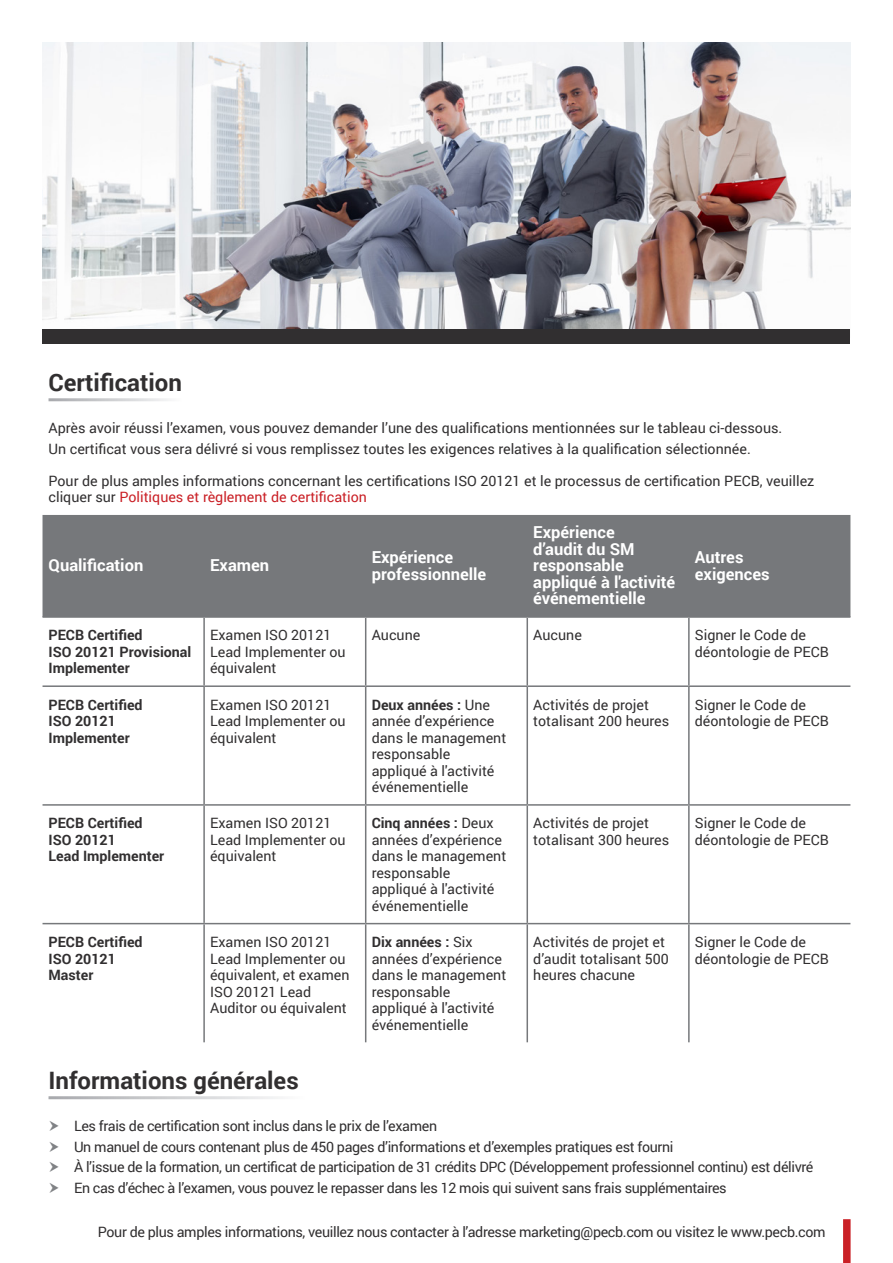
<style>
.page{position:relative;width:893px;height:1263px;background:#fff}
.page>*{position:absolute;margin:0;border:0;box-sizing:border-box;transform-origin:0 0}
.t1{font:700 24px "Roboto";color:#312f30}
.t2{font:700 16.5px/16.5px "Roboto";color:#fff}
.Bullet_Points{font:14.25px/16.5px "Roboto";color:#312f30}
.Bullet_Points-2{font:14.25px "Roboto";letter-spacing:-.025em;color:#312f30}
.t3{font:700 14.25px/16.5px "Roboto";color:#312f30}
.s1{color:#ca2026}
.s2{font-weight:700}
</style>
<div class="page">
<img style="left:43px;top:43px;width:807px;height:286px">
<div style="left:843px;top:1219px;width:8px;height:44px;background:#ca2026"></div>
<div style="left:43px;top:329px;width:807px;height:15px;background:#312f30"></div>
<div style="left:43px;top:515px;width:807px;height:101px;background:#76787b"></div>
<hr style="left:43px;top:923px;width:161px;height:1px;background:#76787b">
<hr style="left:204px;top:923px;width:162px;height:1px;background:#76787b">
<hr style="left:366px;top:923px;width:161px;height:1px;background:#76787b">
<hr style="left:527px;top:923px;width:162px;height:1px;background:#76787b">
<hr style="left:689px;top:923px;width:161px;height:1px;background:#76787b">
<hr style="left:203px;top:618px;width:2px;height:67px;background:#76787b">
<hr style="left:365px;top:618px;width:1px;height:67px;background:#76787b">
<hr style="left:526px;top:618px;width:2px;height:67px;background:#76787b">
<hr style="left:688px;top:618px;width:2px;height:67px;background:#76787b">
<hr style="left:43px;top:685px;width:161px;height:2px;background:#76787b">
<hr style="left:204px;top:685px;width:162px;height:2px;background:#76787b">
<hr style="left:203px;top:687px;width:2px;height:117px;background:#76787b">
<hr style="left:366px;top:685px;width:161px;height:2px;background:#76787b">
<hr style="left:365px;top:687px;width:1px;height:117px;background:#76787b">
<hr style="left:527px;top:685px;width:162px;height:2px;background:#76787b">
<hr style="left:526px;top:687px;width:2px;height:117px;background:#76787b">
<hr style="left:689px;top:685px;width:161px;height:2px;background:#76787b">
<hr style="left:688px;top:687px;width:2px;height:117px;background:#76787b">
<hr style="left:43px;top:804px;width:161px;height:2px;background:#76787b">
<hr style="left:204px;top:804px;width:162px;height:2px;background:#76787b">
<hr style="left:203px;top:806px;width:2px;height:117px;background:#76787b">
<hr style="left:366px;top:804px;width:161px;height:2px;background:#76787b">
<hr style="left:365px;top:806px;width:1px;height:117px;background:#76787b">
<hr style="left:527px;top:804px;width:162px;height:2px;background:#76787b">
<hr style="left:526px;top:806px;width:2px;height:117px;background:#76787b">
<hr style="left:689px;top:804px;width:161px;height:2px;background:#76787b">
<hr style="left:688px;top:806px;width:2px;height:117px;background:#76787b">
<hr style="left:203px;top:924px;width:2px;height:118px;background:#76787b">
<hr style="left:365px;top:924px;width:1px;height:118px;background:#76787b">
<hr style="left:526px;top:924px;width:2px;height:118px;background:#76787b">
<hr style="left:688px;top:924px;width:2px;height:118px;background:#76787b">
<hr style="left:43px;top:616px;width:161px;height:2px;background:#76787b">
<hr style="left:204px;top:616px;width:162px;height:2px;background:#76787b">
<hr style="left:366px;top:616px;width:161px;height:2px;background:#76787b">
<hr style="left:527px;top:616px;width:162px;height:2px;background:#76787b">
<hr style="left:689px;top:616px;width:161px;height:2px;background:#76787b">
<p class="t1" style="left:49px;top:365px;width:135px">Certification</p>
<p class="Bullet_Points" style="left:49px;top:419px;width:735px">Après avoir réussi l’examen, vous pouvez demander l’une des qualifications mentionnées sur le tableau ci-dessous.</p>
<p class="Bullet_Points" style="left:49px;top:440px;width:704px">Un certificat vous sera délivré si vous remplissez toutes les exigences relatives à la qualification sélectionnée.</p>
<p class="Bullet_Points" style="left:49px;top:472px;width:767px">Pour de plus amples informations concernant les certifications ISO 20121 et le processus de certification PECB, veuillez cliquer sur <span class="s1">Politiques et règlement de certification</span></p>
<p class="t2" style="left:49px;top:556px;width:96px">Qualification</p>
<p class="t2" style="left:210px;top:556px;width:61px">Examen</p>
<p class="t2" style="left:372px;top:548px;width:83px">Expérience</p>
<p class="t2" style="left:372px;top:565px;width:116px">professionnelle</p>
<p class="t2" style="left:533px;top:523px;width:83px">Expérience</p>
<p class="t2" style="left:533px;top:540px;width:144px">d’audit du SM responsable appliqué à l'activité événementielle</p>
<p class="t2" style="left:695px;top:548px;width:50px">Autres</p>
<p class="t2" style="left:695px;top:565px;width:76px">exigences</p>
<p class="t3" style="left:49px;top:626px;width:96px">PECB Certified</p>
<p class="t3" style="left:49px;top:643px;width:144px">ISO 20121 Provisional<br>Implementer</p>
<p class="Bullet_Points" style="left:210px;top:627px;width:137px">Examen ISO 20121<br>Lead Implementer ou équivalent</p>
<p class="Bullet_Points" style="left:372px;top:627px;width:50px">Aucune</p>
<p class="Bullet_Points" style="left:533px;top:627px;width:50px">Aucune</p>
<p class="Bullet_Points" style="left:695px;top:627px;width:136px">Signer le Code de déontologie de PECB</p>
<p class="t3" style="left:49px;top:696px;width:96px">PECB Certified</p>
<p class="t3" style="left:49px;top:712px;width:83px">ISO 20121<br>Implementer</p>
<p class="Bullet_Points" style="left:210px;top:696px;width:137px">Examen ISO 20121<br>Lead Implementer ou équivalent</p>
<p class="Bullet_Points" style="left:372px;top:696px;width:136px"><span class="s2">Deux années :</span> Une année d’expérience dans le management responsable appliqué à l'activité événementielle</p>
<p class="Bullet_Points" style="left:533px;top:696px;width:137px">Activités de projet totalisant 200 heures</p>
<p class="Bullet_Points" style="left:695px;top:696px;width:136px">Signer le Code de déontologie de PECB</p>
<p class="t3" style="left:49px;top:814px;width:96px">PECB Certified</p>
<p class="t3" style="left:49px;top:831px;width:69px">ISO 20121</p>
<p class="t3" style="left:49px;top:847px;width:117px">Lead Implementer</p>
<p class="Bullet_Points" style="left:210px;top:814px;width:137px">Examen ISO 20121<br>Lead Implementer ou équivalent</p>
<p class="Bullet_Points" style="left:372px;top:814px;width:136px"><span class="s2">Cinq années :</span> Deux années d’expérience dans le management responsable appliqué à l'activité événementielle</p>
<p class="Bullet_Points" style="left:533px;top:814px;width:137px">Activités de projet totalisant 300 heures</p>
<p class="Bullet_Points" style="left:695px;top:814px;width:136px">Signer le Code de déontologie de PECB</p>
<p class="t3" style="left:49px;top:933px;width:96px">PECB Certified</p>
<p class="t3" style="left:49px;top:950px;width:69px">ISO 20121</p>
<p class="t3" style="left:49px;top:966px;width:46px">Master</p>
<p class="Bullet_Points" style="left:210px;top:933px;width:141px">Examen ISO 20121<br>Lead Implementer ou équivalent, et examen<br>ISO 20121 Lead<br>Auditor ou équivalent</p>
<p class="Bullet_Points" style="left:372px;top:933px;width:136px"><span class="s2">Dix années :</span> Six années d’expérience dans le management responsable appliqué à l'activité événementielle</p>
<p class="Bullet_Points" style="left:533px;top:933px;width:137px">Activités de projet et d’audit totalisant 500 heures chacune</p>
<p class="Bullet_Points" style="left:695px;top:933px;width:136px">Signer le Code de déontologie de PECB</p>
<p class="t1" style="left:49px;top:1063px;width:252px">Informations générales</p>
<p class="Bullet_Points-2" style="left:74px;top:1116px;width:365px">Les frais de certification sont inclus dans le prix de l’examen</p>
<p class="Bullet_Points-2" style="left:74px;top:1136px;width:601px">Un manuel de cours contenant plus de 450 pages d’informations et d’exemples pratiques est fourni</p>
<p class="Bullet_Points-2" style="left:74px;top:1157px;width:741px">À l’issue de la formation, un certificat de participation de 31 crédits DPC (Développement professionnel continu) est délivré</p>
<p class="Bullet_Points-2" style="left:74px;top:1178px;width:654px">En cas d’échec à l’examen, vous pouvez le repasser dans les 12 mois qui suivent sans frais supplémentaires</p>
<p class="Bullet_Points-2" style="left:98px;top:1221px;width:729px">Pour de plus amples informations, veuillez nous contacter à l’adresse marketing@pecb.com ou visitez le www.pecb.com</p>
</div>
